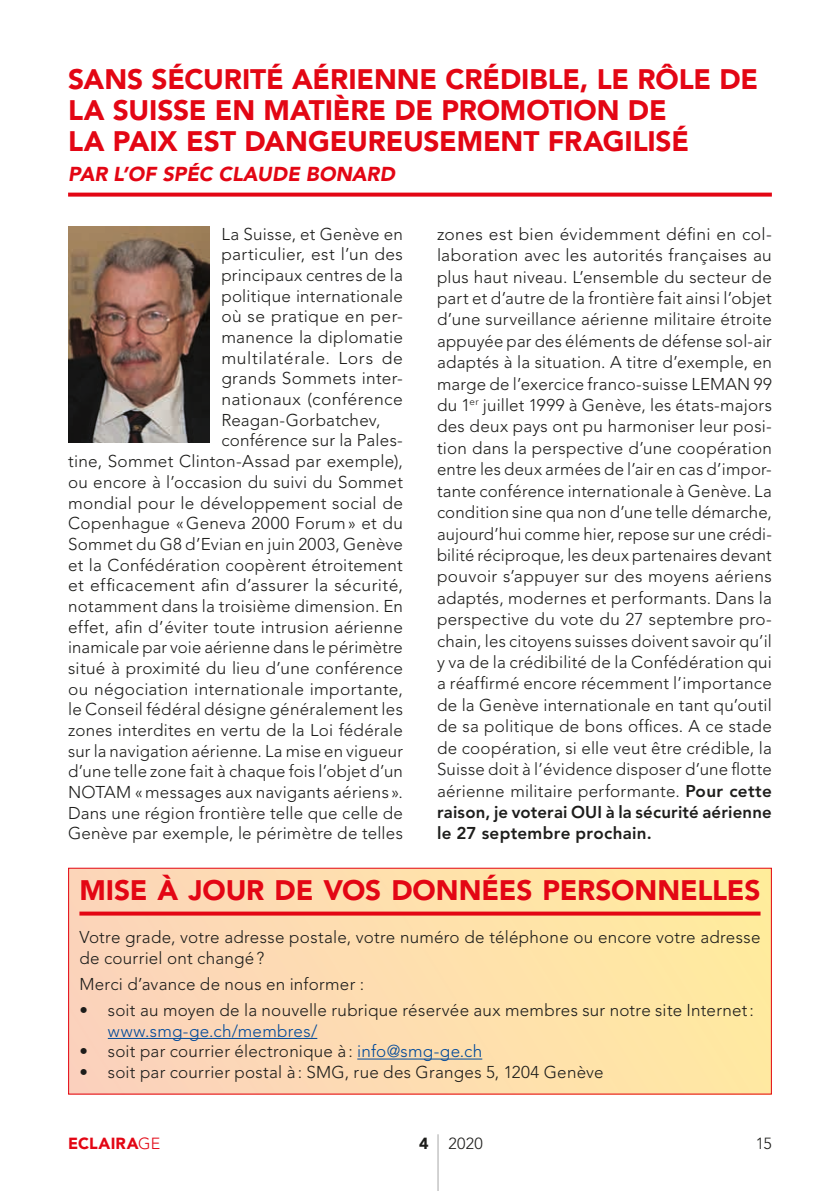
<style>
.page{position:relative;width:840px;height:1191px;background:#fff}
.page>*{position:absolute;margin:0;border:0;box-sizing:border-box;transform-origin:0 0}
.t1{font:900 28px/31px "Avenir LT Std";letter-spacing:-.005em;color:#e30614}
.t2{font:italic 900 20px "Avenir LT Std";color:#e30614}
.t3{font:300 17px/21.4px "Avenir LT Std";letter-spacing:.015em;color:#1d1d1b;text-align:justify}
.t4{font:300 17px "Avenir LT Std";letter-spacing:.02em;color:#00499a}
.t5{font:300 17px "Avenir LT Std";letter-spacing:.035em;color:#1d1d1b}
.t6{font:900 16px "Avenir LT Std";letter-spacing:.015em;color:#e30614}
.t7{font:300 16px "Avenir LT Std";letter-spacing:.02em;color:#1d1d1b}
.s1{font-weight:800}
.s2{color:#00499a}
.s3{font-weight:300}
.s4{font-weight:900}
</style>
<div class="page">
<hr style="left:437px;top:1134px;width:1px;height:57px;background:#a8a8a8">
<svg style="left:68px;top:193px;width:703px;height:4px;background:#e51e2a"></svg>
<img style="left:68px;top:227px;width:142px;height:215px">
<div style="left:69px;top:868px;width:702px;height:226px;background:linear-gradient(to right,#fcd3bc,#ffeb9f)"></div>
<div style="left:68px;top:867px;width:703px;height:227px;border:1px solid #e30614"></div>
<svg style="left:79px;top:911px;width:681px;height:4px;background:#e6262a"></svg>
<hr style="left:108px;top:1038px;width:209px;height:1px;background:#00499a">
<hr style="left:357px;top:1058px;width:125px;height:1px;background:#00499a">
<h1 class="t1" style="left:68px;top:64px;width:691px">SANS SÉCURITÉ AÉRIENNE CRÉDIBLE, LE RÔLE DE<br>LA SUISSE EN MATIÈRE DE PROMOTION DE<br>LA PAIX EST DANGEUREUSEMENT FRAGILISÉ</h1>
<p class="t2" style="left:68px;top:162px;width:328px">PAR L’OF SPÉC CLAUDE BONARD</p>
<p class="t3" style="left:221px;top:223px;width:183px">La Suisse, et Genève en</p>
<p class="t3" style="left:221px;top:244px;width:183px">particulier, est l’un des</p>
<p class="t3" style="left:221px;top:264px;width:183px">principaux centres de la</p>
<p class="t3" style="left:221px;top:285px;width:183px">politique internationale</p>
<p class="t3" style="left:221px;top:306px;width:183px">où se pratique en per-</p>
<p class="t3" style="left:221px;top:326px;width:183px">manence la diplomatie</p>
<p class="t5" style="left:221px;top:348px;width:183px">multilatérale. Lors de</p>
<p class="t3" style="left:221px;top:368px;width:183px">grands Sommets inter-</p>
<p class="t3" style="left:221px;top:388px;width:183px">nationaux (conférence</p>
<p class="t3" style="left:221px;top:409px;width:161px">Reagan-Gorbatchev,</p>
<p class="t3" style="left:221px;top:430px;width:183px">conférence sur la Pales-</p>
<p class="t3" style="left:68px;top:450px;width:336px">tine, Sommet Clinton-Assad par exemple),</p>
<p class="t3" style="left:68px;top:471px;width:336px">ou encore à l’occasion du suivi du Sommet</p>
<p class="t3" style="left:68px;top:492px;width:336px">mondial pour le développement social de</p>
<p class="t3" style="left:68px;top:513px;width:336px">Copenhague «Geneva 2000 Forum» et du</p>
<p class="t3" style="left:68px;top:533px;width:336px">Sommet du G8 d’Evian en juin 2003, Genève</p>
<p class="t3" style="left:68px;top:554px;width:336px">et la Confédération coopèrent étroitement</p>
<p class="t3" style="left:68px;top:575px;width:336px">et efficacement afin d’assurer la sécurité,</p>
<p class="t3" style="left:68px;top:595px;width:336px">notamment dans la troisième dimension. En</p>
<p class="t3" style="left:68px;top:616px;width:336px">effet, afin d’éviter toute intrusion aérienne</p>
<p class="t3" style="left:68px;top:637px;width:336px">inamicale par voie aérienne dans le périmètre</p>
<p class="t3" style="left:68px;top:657px;width:336px">situé à proximité du lieu d’une conférence</p>
<p class="t3" style="left:68px;top:678px;width:336px">ou négociation internationale importante,</p>
<p class="t3" style="left:68px;top:699px;width:336px">le Conseil fédéral désigne généralement les</p>
<p class="t3" style="left:68px;top:719px;width:336px">zones interdites en vertu de la Loi fédérale</p>
<p class="t3" style="left:68px;top:740px;width:336px">sur la navigation aérienne. La mise en vigueur</p>
<p class="t3" style="left:68px;top:761px;width:336px">d’une telle zone fait à chaque fois l’objet d’un</p>
<p class="t3" style="left:68px;top:781px;width:336px">NOTAM «messages aux navigants aériens».</p>
<p class="t3" style="left:68px;top:802px;width:336px">Dans une région frontière telle que celle de</p>
<p class="t3" style="left:68px;top:823px;width:336px">Genève par exemple, le périmètre de telles</p>
<p class="t3" style="left:437px;top:223px;width:336px">zones est bien évidemment défini en col&shy;laboration avec les autorités françaises au plus haut niveau. L’ensemble du secteur de part et d’autre de la frontière fait ainsi l’objet d’une surveillance aérienne militaire étroite appuyée par des éléments de défense sol-air adaptés à la situation. A titre d’exemple, en marge de l’exercice franco-suisse LEMAN 99 du 1<sup>er</sup> juillet 1999 à Genève, les états-majors des deux pays ont pu harmoniser leur posi&shy;tion dans la perspective d’une coopération entre les deux armées de l’air en cas d’impor&shy;tante conférence internationale à Genève. La condition sine qua non d’une telle démarche, aujourd’hui comme hier, repose sur une crédi&shy;bilité réciproque, les deux partenaires devant pouvoir s’appuyer sur des moyens aériens adaptés, modernes et performants. Dans la perspective du vote du 27 septembre pro&shy;chain, les citoyens suisses doivent savoir qu’il y va de la crédibilité de la Confédération qui a réaffirmé encore récemment l’importance de la Genève internationale en tant qu’outil de sa politique de bons offices. A ce stade de coopération, si elle veut être crédible, la Suisse doit à l’évidence disposer d’une flotte aérienne militaire performante. <span class="s1">Pour cette raison, je voterai OUI à la sécurité aérienne le 27 septembre prochain.</span></p>
<h1 class="t1" style="left:79px;top:875px;width:682px">MISE À JOUR DE VOS DONNÉES PERSONNELLES</h1>
<p class="t3" style="left:79px;top:927px;width:682px;line-height:20.6px">Votre grade, votre adresse postale, votre numéro de téléphone ou encore votre adresse de courriel ont changé?</p>
<p class="t3" style="left:79px;top:973px;width:286px">Merci d’avance de nous en informer :</p>
<p class="t3" style="left:79px;top:999px;width:675px">• soit au moyen de la nouvelle rubrique réservée aux membres sur notre site Internet:</p>
<p class="t4" style="left:108px;top:1021px;width:211px">www.smg-ge.ch/membres/</p>
<p class="t3" style="left:79px;top:1040px;width:404px">• soit par courrier électronique à: <span class="s2">info@smg-ge.ch</span></p>
<p class="t3" style="left:79px;top:1061px;width:525px">• soit par courrier postal à: SMG, rue des Granges 5, 1204 Genève</p>
<p class="t6" style="left:68px;top:1134px;width:93px">ECLAIRA<span class="s3">GE</span></p>
<p class="t7" style="left:419px;top:1134px;width:65px"><span class="s4">4</span> 2020</p>
<p class="t7" style="left:755px;top:1134px;width:18px">15</p>
</div>
